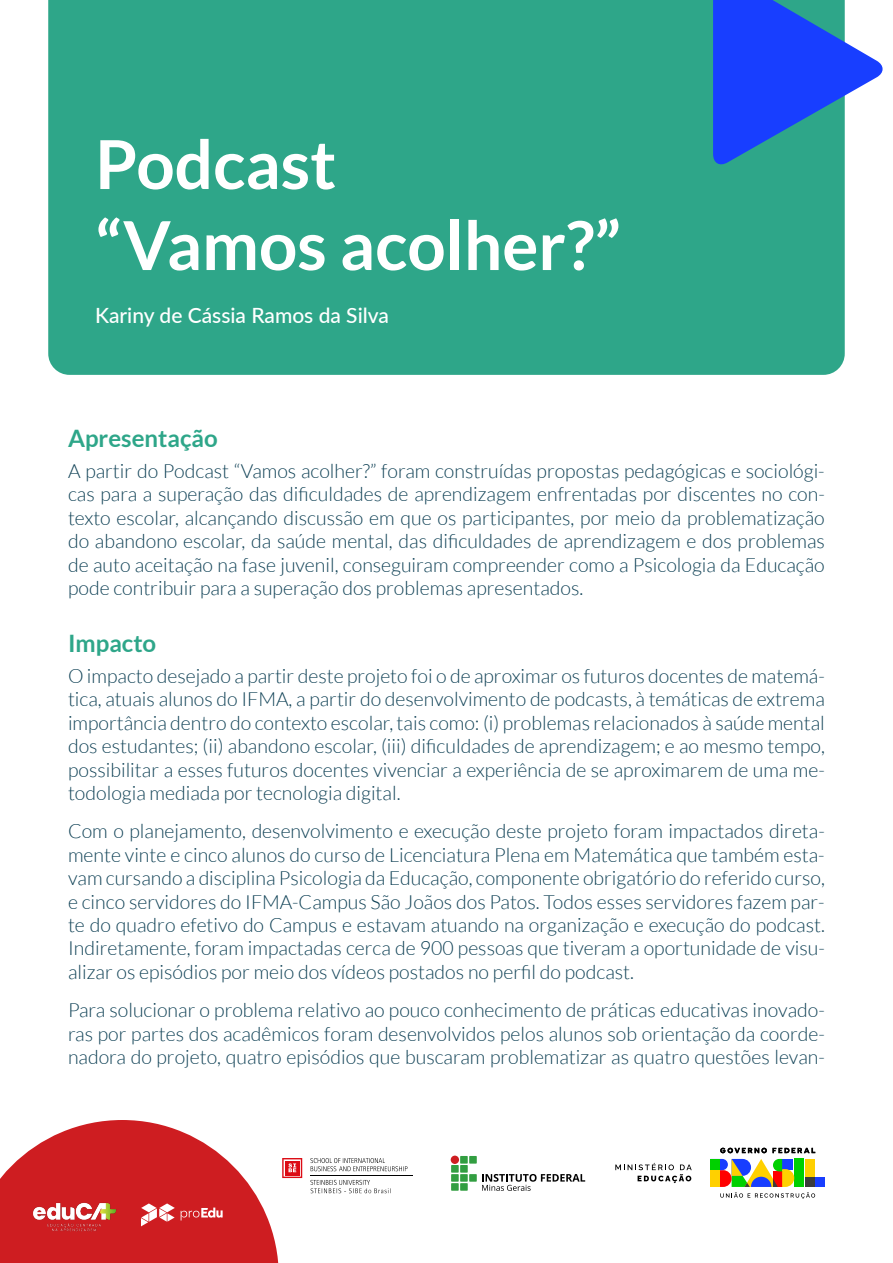
<style>
.page{position:relative;width:893px;height:1263px;background:#fff}
.page>*{position:absolute;margin:0;border:0;box-sizing:border-box;transform-origin:0 0}
.t1{font:700 67.5px/81px "Lato";color:#fff}
.t2{font:700 24px "Lato";color:#2ea689}
.t3{font:500 21px "Lato";color:#fff}
.t4{font:300 19.5px/23.4px "Lato";color:#0f4155;text-align:justify}
</style>
<div class="page">
<div style="left:48px;top:0;width:797px;height:375px;background:#2ea689"></div>
<svg style="left:713px;top:0;width:170px;height:167px"></svg>
<div style="left:460px;top:1156px;width:8px;height:7px;background:#329e41"></div>
<div style="left:469px;top:1156px;width:8px;height:7px;background:#329e41"></div>
<div style="left:451px;top:1165px;width:8px;height:8px;background:#329e41"></div>
<div style="left:460px;top:1165px;width:8px;height:8px;background:#329e41"></div>
<div style="left:451px;top:1174px;width:8px;height:8px;background:#329e41"></div>
<div style="left:460px;top:1174px;width:8px;height:8px;background:#329e41"></div>
<div style="left:451px;top:1183px;width:8px;height:8px;background:#329e41"></div>
<div style="left:460px;top:1183px;width:8px;height:8px;background:#329e41"></div>
<div style="left:451px;top:1155px;width:8px;height:9px;background:#ce1d21;border-radius:50%"></div>
<div style="left:469px;top:1174px;width:8px;height:8px;background:#329e41"></div>
<svg style="left:482px;top:1174px;width:103px;height:17px"></svg>
<svg style="left:615px;top:1163px;width:77px;height:20px"></svg>
<div style="left:815px;top:1177px;width:10px;height:10px;background:#183eff"></div>
<svg style="left:710px;top:1159px;width:105px;height:40px"></svg>
<svg style="left:720px;top:1148px;width:95px;height:5px"></svg>
<svg style="left:310px;top:1158px;width:97px;height:13px"></svg>
<hr style="left:310px;top:1175px;width:103px;height:1px;background:#000">
<svg style="left:310px;top:1180px;width:79px;height:13px"></svg>
<svg style="left:0;top:1120px;width:302px;height:143px"></svg>
<img style="left:33px;top:1200px;width:83px;height:33px">
<h1 class="t1" style="left:95px;top:123px;width:527px">Podcast<br>“Vamos acolher?”</h1>
<p class="t3" style="left:95px;top:300px;width:295px">Kariny de Cássia Ramos da Silva</p>
<p class="t2" style="left:68px;top:425px;width:151px">Apresentação</p>
<p class="t4" style="left:68px;top:459px;width:758px">A partir do Podcast “Vamos acolher?” foram construídas propostas pedagógicas e sociológi&shy;cas para a superação das dificuldades de aprendizagem enfrentadas por discentes no con&shy;texto escolar, alcançando discussão em que os participantes, por meio da problematização do abandono escolar, da saúde mental, das dificuldades de aprendizagem e dos problemas de auto aceitação na fase juvenil, conseguiram compreender como a Psicologia da Educação pode contribuir para a superação dos problemas apresentados.</p>
<p class="t2" style="left:68px;top:630px;width:90px">Impacto</p>
<p class="t4" style="left:68px;top:664px;width:758px">O impacto desejado a partir deste projeto foi o de aproximar os futuros docentes de matemá&shy;tica, atuais alunos do IFMA, a partir do desenvolvimento de podcasts, à temáticas de extrema importância dentro do contexto escolar, tais como: (i) problemas relacionados à saúde mental dos estudantes; (ii) abandono escolar, (iii) dificuldades de aprendizagem; e ao mesmo tempo, possibilitar a esses futuros docentes vivenciar a experiência de se aproximarem de uma me&shy;todologia mediada por tecnologia digital.</p>
<p class="t4" style="left:68px;top:820px;width:758px">Com o planejamento, desenvolvimento e execução deste projeto foram impactados direta&shy;mente vinte e cinco alunos do curso de Licenciatura Plena em Matemática que também esta&shy;vam cursando a disciplina Psicologia da Educação, componente obrigatório do referido curso, e cinco servidores do IFMA-Campus São Joãos dos Patos. Todos esses servidores fazem par&shy;te do quadro efetivo do Campus e estavam atuando na organização e execução do podcast.<br>Indiretamente, foram impactadas cerca de 900 pessoas que tiveram a oportunidade de visu&shy;alizar os episódios por meio dos vídeos postados no perfil do podcast.</p>
<p class="t4" style="left:68px;top:998px;width:758px">Para solucionar o problema relativo ao pouco conhecimento de práticas educativas inovado&shy;ras por partes dos acadêmicos foram desenvolvidos pelos alunos sob orientação da coorde&shy;nadora do projeto, quatro episódios que buscaram problematizar as quatro questões levan-</p>
</div>
